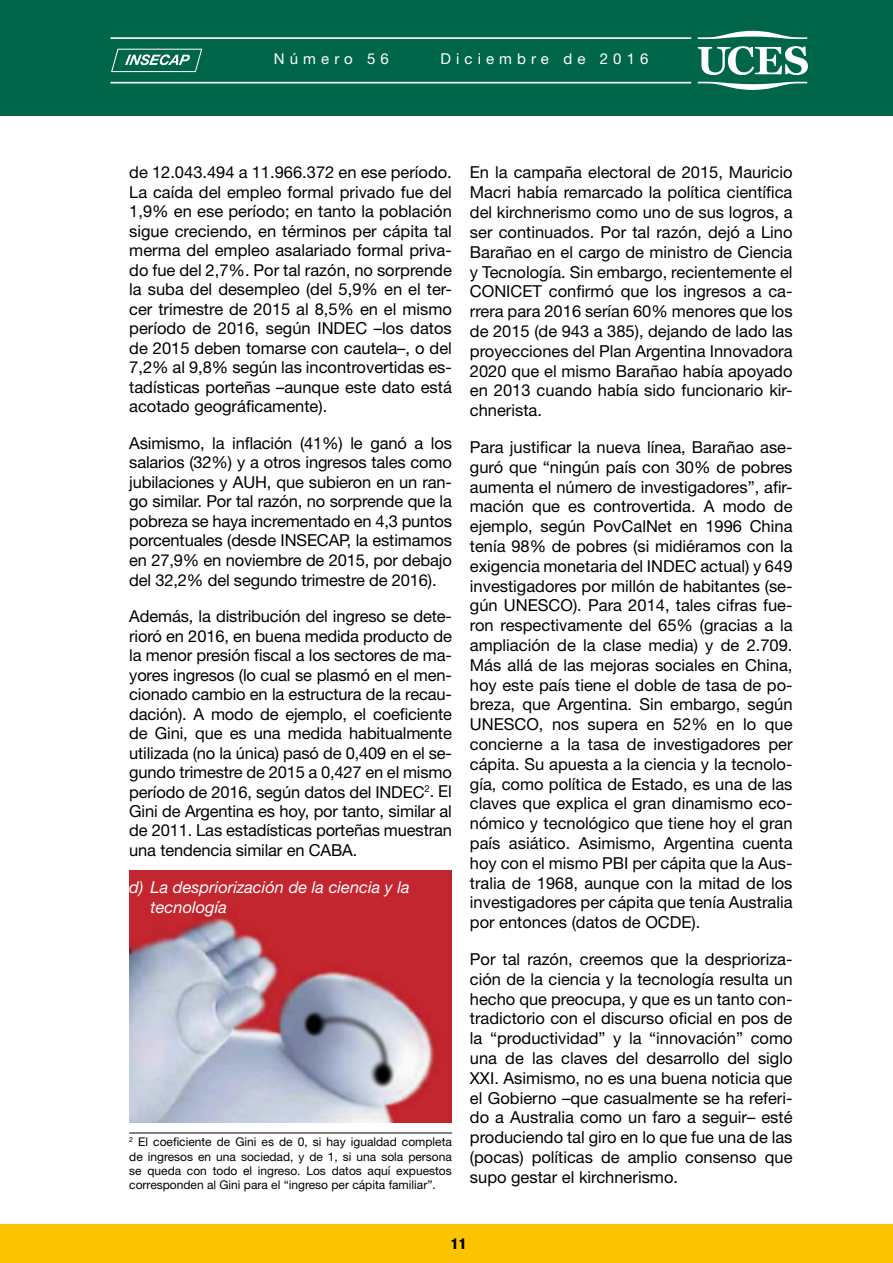
<style>
.page{position:relative;width:893px;height:1263px;background:#fff}
.page>*{position:absolute;margin:0;border:0;box-sizing:border-box;transform-origin:0 0}
.t1{font:16.5px/19.8px "Helvetica Neue LT Std";color:#000;text-align:justify}
.t2{font:italic 16.5px/19.8px "Helvetica Neue LT Std";color:#fff}
.t3{font:15px "Helvetica Neue LT Std";letter-spacing:.34em;color:#fff}
.t4{font:800 condensed 15px "Helvetica Neue LT Std";color:#000}
.t5{font:12px/14.4px "Helvetica Neue LT Std";color:#000;text-align:justify}
</style>
<div class="page">
<div style="left:0;top:0;width:893px;height:116px;background:#00664a"></div>
<div style="left:0;top:1225px;width:893px;height:38px;background:#fcc400"></div>
<svg style="left:111px;top:49px;width:91px;height:23px"></svg>
<svg style="left:698px;top:82px;width:109px;height:8px"></svg>
<svg style="left:698px;top:31px;width:109px;height:8px"></svg>
<svg style="left:698px;top:46px;width:110px;height:29px"></svg>
<hr style="left:111px;top:37px;width:580px;height:2px;background:#fff">
<hr style="left:111px;top:82px;width:580px;height:1px;background:#fff">
<img style="left:129px;top:871px;width:323px;height:252px">
<hr style="left:129px;top:1132px;width:323px;height:1px;background:#000">
<p class="t3" style="left:274px;top:50px;width:117px">Número 56</p>
<p class="t3" style="left:440px;top:50px;width:210px">Diciembre de 2016</p>
<p class="t1" style="left:129px;top:163px;width:324px">de 12.043.494 a 11.966.372 en ese período.<br>La caída del empleo formal privado fue del 1,9% en ese período; en tanto la población sigue creciendo, en términos per cápita tal merma del empleo asalariado formal priva&shy;do fue del 2,7%. Por tal razón, no sorprende la suba del desempleo (del 5,9% en el ter&shy;cer trimestre de 2015 al 8,5% en el mismo período de 2016, según INDEC –los datos de 2015 deben tomarse con cautela–, o del 7,2% al 9,8% según las incontrovertidas es&shy;tadísticas porteñas –aunque este dato está acotado geográficamente).</p>
<p class="t1" style="left:129px;top:433px;width:324px">Asimismo, la inflación (41%) le ganó a los salarios (32%) y a otros ingresos tales como jubilaciones y AUH, que subieron en un ran&shy;go similar. Por tal razón, no sorprende que la pobreza se haya incrementado en 4,3 puntos porcentuales (desde INSECAP, la estimamos en 27,9% en noviembre de 2015, por debajo del 32,2% del segundo trimestre de 2016).</p>
<p class="t1" style="left:129px;top:606px;width:324px">Además, la distribución del ingreso se dete&shy;rioró en 2016, en buena medida producto de la menor presión fiscal a los sectores de ma&shy;yores ingresos (lo cual se plasmó en el men&shy;cionado cambio en la estructura de la recau&shy;dación). A modo de ejemplo, el coeficiente de Gini, que es una medida habitualmente utilizada (no la única) pasó de 0,409 en el se&shy;gundo trimestre de 2015 a 0,427 en el mismo período de 2016, según datos del INDEC<sup>2</sup>. El Gini de Argentina es hoy, por tanto, similar al de 2011. Las estadísticas porteñas muestran una tendencia similar en CABA.</p>
<p class="t2" style="left:151px;top:877px;width:261px;text-indent:-21px">d) La despriorización de la ciencia y la tecnología</p>
<p class="t5" style="left:129px;top:1134px;width:324px"><sup>2</sup> El coeficiente de Gini es de 0, si hay igualdad completa de ingresos en una sociedad, y de 1, si una sola persona se queda con todo el ingreso. Los datos aquí expuestos corresponden al Gini para el “ingreso per cápita familiar”.</p>
<p class="t1" style="left:470px;top:162px;width:324px">En la campaña electoral de 2015, Mauricio Macri había remarcado la política científica del kirchnerismo como uno de sus logros, a ser continuados. Por tal razón, dejó a Lino Barañao en el cargo de ministro de Ciencia y Tecnología. Sin embargo, recientemente el CONICET confirmó que los ingresos a ca&shy;rrera para 2016 serían 60% menores que los de 2015 (de 943 a 385), dejando de lado las proyecciones del Plan Argentina Innovadora 2020 que el mismo Barañao había apoyado en 2013 cuando había sido funcionario kir&shy;chnerista.</p>
<p class="t1" style="left:470px;top:437px;width:324px">Para justificar la nueva línea, Barañao ase&shy;guró que “ningún país con 30% de pobres aumenta el número de investigadores”, afir&shy;mación que es controvertida. A modo de ejemplo, según PovCalNet en 1996 China tenía 98% de pobres (si midiéramos con la exigencia monetaria del INDEC actual) y 649 investigadores por millón de habitantes (se&shy;gún UNESCO). Para 2014, tales cifras fue&shy;ron respectivamente del 65% (gracias a la ampliación de la clase media) y de 2.709.<br>Más allá de las mejoras sociales en China, hoy este país tiene el doble de tasa de po&shy;breza, que Argentina. Sin embargo, según UNESCO, nos supera en 52% en lo que concierne a la tasa de investigadores per cápita. Su apuesta a la ciencia y la tecnolo&shy;gía, como política de Estado, es una de las claves que explica el gran dinamismo eco&shy;nómico y tecnológico que tiene hoy el gran país asiático. Asimismo, Argentina cuenta hoy con el mismo PBI per cápita que la Aus&shy;tralia de 1968, aunque con la mitad de los investigadores per cápita que tenía Australia por entonces (datos de OCDE).</p>
<p class="t1" style="left:470px;top:949px;width:324px">Por tal razón, creemos que la desprioriza&shy;ción de la ciencia y la tecnología resulta un hecho que preocupa, y que es un tanto con&shy;tradictorio con el discurso oficial en pos de la “productividad” y la “innovación” como una de las claves del desarrollo del siglo XXI. Asimismo, no es una buena noticia que el Gobierno –que casualmente se ha referi&shy;do a Australia como un faro a seguir– esté produciendo tal giro en lo que fue una de las (pocas) políticas de amplio consenso que supo gestar el kirchnerismo.</p>
<p class="t4" style="left:451px;top:1234px;width:17px">11</p>
</div>
